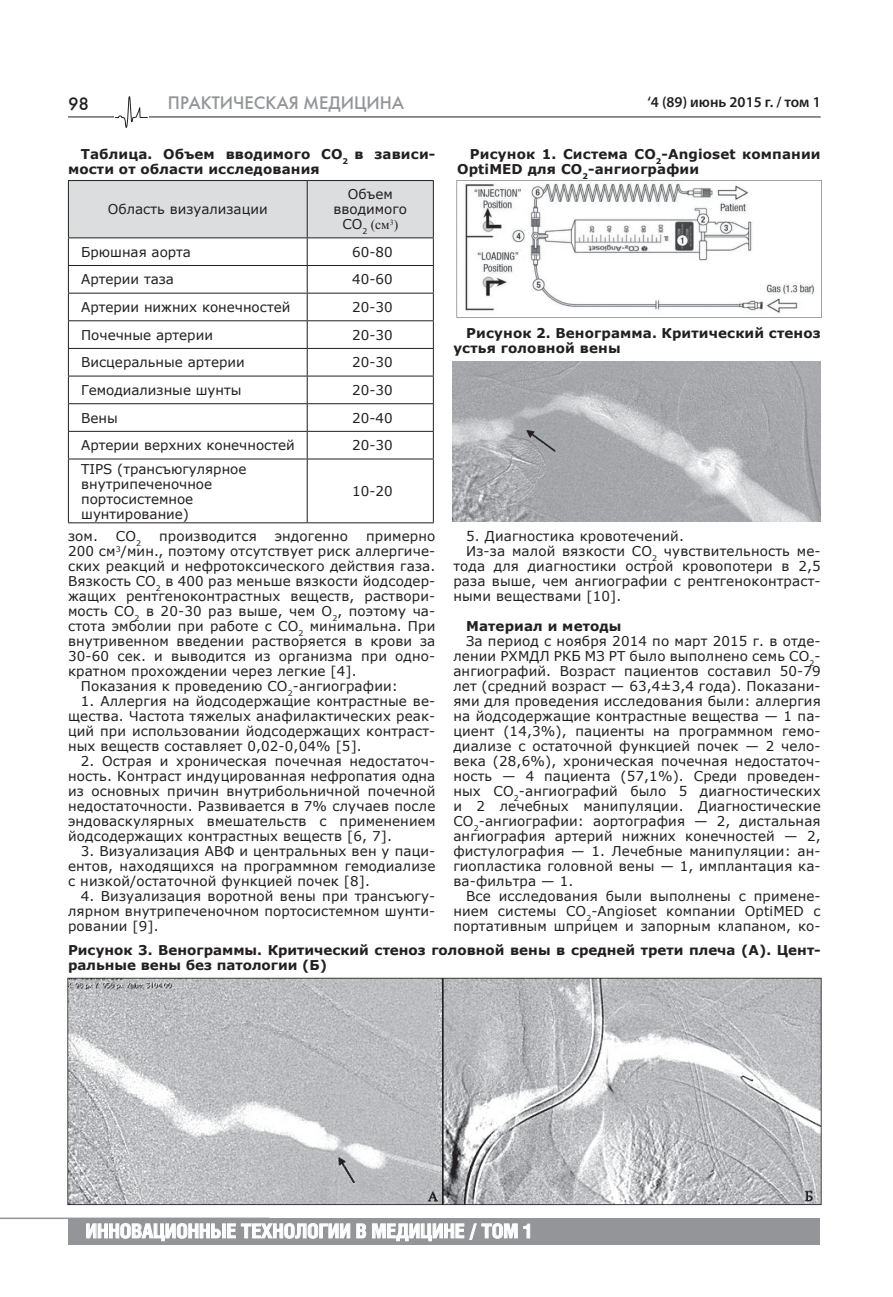
<style>
.page{position:relative;width:893px;height:1297px;background:#fff}
.page>*{position:absolute;margin:0;border:0;box-sizing:border-box;transform-origin:0 0}
.t1{font:700 19.5px "Helios Cond";color:#fff;scale:1.05 1}
.t2{font:18px "Futuris C";color:#939598}
.t3{font:18px "Futuris C";color:#231f20}
.t4{font:600 15px "Myriad Pro";color:#231f20}
.t5{font:13.5px/15px "Verdana";letter-spacing:.01em;color:#231f20;text-align:justify}
.t6{font:700 13.5px/15px "Verdana";letter-spacing:.01em;color:#231f20}
.t7{font:13.5px "Times New Roman";color:#231f20}
.s1{font-family:"Verdana"}
</style>
<div class="page">
<hr style="left:68px;top:117px;width:753px;height:1px;background:#231f20">
<div style="left:69px;top:1218px;width:751px;height:27px;background:#939598"></div>
<svg style="left:86px;top:1223px;width:264px;height:18px"></svg>
<svg style="left:356px;top:1223px;width:10px;height:15px"></svg>
<svg style="left:372px;top:1223px;width:158px;height:18px"></svg>
<hr style="left:0;top:1217px;width:269px;height:2px;background:#939598">
<svg style="left:114px;top:96px;width:35px;height:32px"></svg>
<hr style="left:68px;top:459px;width:239px;height:1px;background:#231f20">
<hr style="left:307px;top:459px;width:127px;height:1px;background:#231f20">
<hr style="left:307px;top:459px;width:1px;height:63px;background:#231f20">
<svg style="left:68px;top:181px;width:366px;height:278px"></svg>
<hr style="left:68px;top:459px;width:1px;height:63px;background:#231f20">
<hr style="left:433px;top:459px;width:1px;height:63px;background:#231f20">
<hr style="left:68px;top:522px;width:239px;height:1px;background:#231f20">
<hr style="left:307px;top:522px;width:127px;height:1px;background:#231f20">
<hr style="left:68px;top:180px;width:239px;height:1px;background:#231f20">
<hr style="left:68px;top:181px;width:1px;height:56px;background:#231f20">
<hr style="left:307px;top:180px;width:127px;height:1px;background:#231f20">
<hr style="left:433px;top:181px;width:1px;height:56px;background:#231f20">
<hr style="left:68px;top:237px;width:239px;height:1px;background:#231f20">
<hr style="left:307px;top:237px;width:127px;height:1px;background:#231f20">
<img style="left:456px;top:180px;width:366px;height:138px">
<img style="left:452px;top:362px;width:368px;height:159px">
<img style="left:67px;top:977px;width:755px;height:229px">
<h2 class="t3" style="left:68px;top:93px;width:23px">98</h2>
<h2 class="t2" style="left:168px;top:92px;width:238px">ПРАКТИЧЕСКАЯ МЕДИЦИНА</h2>
<p class="t6" style="left:68px;top:146px;width:367px;text-indent:13px">Таблица. Объем вводимого СО<sub>2</sub> в зависи&shy;мости от области исследования</p>
<p class="t5" style="left:108px;top:202px;width:161px">Область визуализации</p>
<p class="t5" style="left:334px;top:187px;width:75px;text-align:center">Объем вводимого</p>
<p class="t7" style="left:342px;top:216px;width:57px"><span class="s1">СО</span><sub>2</sub> (см<sup>3</sup>)</p>
<p class="t5" style="left:81px;top:244px;width:111px">Брюшная аорта</p>
<p class="t5" style="left:352px;top:244px;width:42px">60-80</p>
<p class="t5" style="left:81px;top:272px;width:94px">Артерии таза</p>
<p class="t5" style="left:352px;top:272px;width:42px">40-60</p>
<p class="t5" style="left:81px;top:300px;width:211px">Артерии нижних конечностей</p>
<p class="t5" style="left:352px;top:300px;width:42px">20-30</p>
<p class="t5" style="left:81px;top:327px;width:133px">Почечные артерии</p>
<p class="t5" style="left:352px;top:327px;width:42px">20-30</p>
<p class="t5" style="left:81px;top:355px;width:165px">Висцеральные артерии</p>
<p class="t5" style="left:352px;top:355px;width:42px">20-30</p>
<p class="t5" style="left:81px;top:382px;width:162px">Гемодиализные шунты</p>
<p class="t5" style="left:352px;top:382px;width:42px">20-30</p>
<p class="t5" style="left:81px;top:410px;width:38px">Вены</p>
<p class="t5" style="left:352px;top:410px;width:42px">20-40</p>
<p class="t5" style="left:81px;top:438px;width:215px">Артерии верхних конечностей</p>
<p class="t5" style="left:352px;top:438px;width:42px">20-30</p>
<p class="t5" style="left:81px;top:461px;width:167px;text-align:left">TIPS (трансъюгулярное внутрипеченочное портосистемное шунтирование)</p>
<p class="t5" style="left:352px;top:483px;width:42px">10-20</p>
<p class="t5" style="left:68px;top:529px;width:31px">зом.</p>
<p class="t5" style="left:116px;top:529px;width:27px">СО<sub>2</sub></p>
<p class="t5" style="left:159px;top:529px;width:99px">производится</p>
<p class="t5" style="left:275px;top:529px;width:75px">эндогенно</p>
<p class="t5" style="left:366px;top:529px;width:71px">примерно</p>
<p class="t5" style="left:68px;top:544px;width:369px">200 см<sup>3</sup>/мин., поэтому отсутствует риск аллергиче-</p>
<p class="t5" style="left:68px;top:559px;width:369px">ских реакций и нефротоксического действия газа.</p>
<p class="t5" style="left:68px;top:574px;width:369px">Вязкость СО<sub>2</sub> в 400 раз меньше вязкости йодсодер-</p>
<p class="t5" style="left:68px;top:589px;width:369px">жащих рентгеноконтрастных веществ, раствори-</p>
<p class="t5" style="left:68px;top:604px;width:369px">мость СО<sub>2</sub> в 20-30 раз выше, чем O<sub>2</sub>, поэтому ча-</p>
<p class="t5" style="left:68px;top:619px;width:369px">стота эмболии при работе с СО<sub>2</sub> минимальна. При</p>
<p class="t5" style="left:68px;top:634px;width:369px">внутривенном введении растворяется в крови за</p>
<p class="t5" style="left:68px;top:649px;width:369px">30-60 сек. и выводится из организма при одно-</p>
<p class="t5" style="left:68px;top:664px;width:290px">кратном прохождении через легкие [4].</p>
<p class="t5" style="left:81px;top:679px;width:319px">Показания к проведению CO<sub>2</sub>-ангиографии:</p>
<p class="t5" style="left:68px;top:694px;width:369px;text-indent:13px">1. Аллергия на йодсодержащие контрастные ве&shy;щества. Частота тяжелых анафилактических реак&shy;ций при использовании йодсодержащих контраст&shy;ных веществ составляет 0,02-0,04% [5].</p>
<p class="t5" style="left:68px;top:754px;width:369px;text-indent:13px">2. Острая и хроническая почечная недостаточ&shy;ность. Контраст индуцированная нефропатия одна из основных причин внутрибольничной почечной недостаточности. Развивается в 7% случаев после эндоваскулярных вмешательств с применением йодсодержащих контрастных веществ [6, 7].</p>
<p class="t5" style="left:68px;top:844px;width:369px;text-indent:13px">3. Визуализация АВФ и центральных вен у паци&shy;ентов, находящихся на программном гемодиализе с низкой/остаточной функцией почек [8].</p>
<p class="t5" style="left:68px;top:889px;width:369px;text-indent:13px">4. Визуализация воротной вены при трансъюгу&shy;лярном внутрипеченочном портосистемном шунти&shy;ровании [9].</p>
<p class="t4" style="left:647px;top:92px;width:175px">‘4 (89) июнь 2015 г. / том 1</p>
<p class="t6" style="left:457px;top:146px;width:365px;text-indent:13px">Рисунок 1. Система СО<sub>2</sub>-Angioset компании<br>OptiMED для СО<sub>2</sub>-ангиографии</p>
<p class="t6" style="left:453px;top:325px;width:369px;text-indent:13px">Рисунок 2. Венограмма. Критический стеноз устья головной вены</p>
<p class="t5" style="left:466px;top:529px;width:219px">5. Диагностика кровотечений.</p>
<p class="t5" style="left:466px;top:544px;width:356px">Из-за малой вязкости CO<sub>2</sub> чувствительность ме-</p>
<p class="t5" style="left:453px;top:559px;width:369px">тода для диагностики острой кровопотери в 2,5</p>
<p class="t5" style="left:453px;top:574px;width:369px">раза выше, чем ангиографии с рентгеноконтраст-</p>
<p class="t5" style="left:453px;top:589px;width:170px">ными веществами [10].</p>
<p class="t6" style="left:466px;top:618px;width:157px">Материал и методы</p>
<p class="t5" style="left:453px;top:634px;width:369px;text-indent:13px">За период с ноября 2014 по март 2015 г. в отде&shy;лении РХМДЛ РКБ МЗ РТ было выполнено семь CO<sub>2</sub>- ангиографий. Возраст пациентов составил 50-79 лет (средний возраст — 63,4±3,4 года). Показани&shy;ями для проведения исследования были: аллергия на йодсодержащие контрастные вещества — 1 па&shy;циент (14,3%), пациенты на программном гемо&shy;диализе с остаточной функцией почек — 2 чело&shy;века (28,6%), хроническая почечная недостаточ&shy;ность — 4 пациента (57,1%). Среди проведен&shy;ных СО<sub>2</sub>-ангиографий было 5 диагностических и 2 лечебных манипуляции. Диагностические СО<sub>2</sub>-ангиографии: аортография — 2, дистальная ангиография артерий нижних конечностей — 2, фистулография — 1. Лечебные манипуляции: ан&shy;гиопластика головной вены — 1, имплантация ка&shy;ва-фильтра — 1.</p>
<p class="t5" style="left:453px;top:889px;width:369px;text-indent:13px">Все исследования были выполнены с примене&shy;нием системы СО<sub>2</sub>-Angioset компании OptiMED с портативным шприцем и запорным клапаном, ко-</p>
<p class="t6" style="left:68px;top:942px;width:753px">Рисунок 3. Венограммы. Критический стеноз головной вены в средней трети плеча (А). Цент&shy;ральные вены без патологии (Б)</p>
<h1 class="t1" style="left:86px;top:1219px;width:427px">ИННОВАЦИОННЫЕ ТЕХНОЛОГИИ В МЕДИЦИНЕ / ТОМ 1</h1>
</div>
